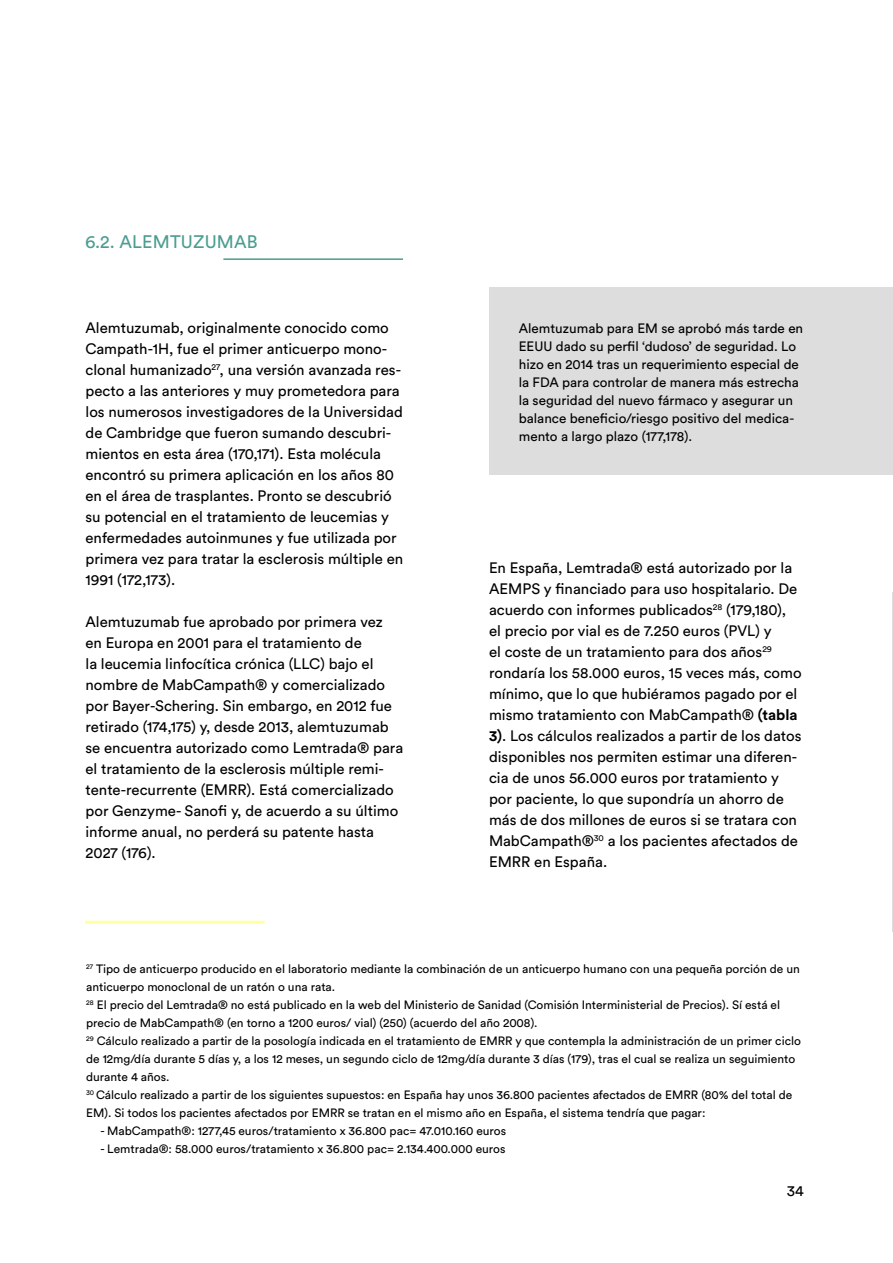
<style>
.page{position:relative;width:893px;height:1263px;background:#fff}
.page>*{position:absolute;margin:0;border:0;box-sizing:border-box;transform-origin:0 0}
.t1{font:18px "Circular Std";letter-spacing:.01em;color:#4b9d90}
.t2{font:15px/21px "Circular Std";color:#000}
.t3{font:13.5px/18px "Circular Std";color:#000}
.t4{font:12px/18px "Circular Std";color:#000}
.s1{font-weight:700}
</style>
<div class="page">
<hr style="left:85px;top:921px;width:180px;height:3px;background:#ffffa4">
<div style="left:489px;top:288px;width:404px;height:187px;background:#ddd"></div>
<hr style="left:892px;top:592px;width:1px;height:339px;background:#aaa">
<hr style="left:223px;top:258px;width:180px;height:2px;background:#4b9d90">
<p class="t1" style="left:85px;top:231px;width:174px">6.2. ALEMTUZUMAB</p>
<p class="t2" style="left:86px;top:317px;width:319px">Alemtuzumab, originalmente conocido como Campath-1H, fue el primer anticuerpo mono&shy;clonal humanizado<sup>27</sup>, una versión avanzada res&shy;pecto a las anteriores y muy prometedora para los numerosos investigadores de la Universidad de Cambridge que fueron sumando descubri&shy;mientos en esta área (170,171). Esta molécula encontró su primera aplicación en los años 80 en el área de trasplantes. Pronto se descubrió su potencial en el tratamiento de leucemias y enfermedades autoinmunes y fue utilizada por primera vez para tratar la esclerosis múltiple en 1991 (172,173).</p>
<p class="t2" style="left:86px;top:611px;width:319px">Alemtuzumab fue aprobado por primera vez<br>en Europa en 2001 para el tratamiento de<br>la leucemia linfocítica crónica (LLC) bajo el nombre de MabCampath® y comercializado por Bayer-Schering. Sin embargo, en 2012 fue retirado (174,175) y, desde 2013, alemtuzumab se encuentra autorizado como Lemtrada® para el tratamiento de la esclerosis múltiple remi&shy;tente-recurrente (EMRR). Está comercializado por Genzyme- Sanofi y, de acuerdo a su último informe anual, no perderá su patente hasta 2027 (176).</p>
<p class="t3" style="left:519px;top:319px;width:286px">Alemtuzumab para EM se aprobó más tarde en EEUU dado su perfil ‘dudoso’ de seguridad. Lo hizo en 2014 tras un requerimiento especial de la FDA para controlar de manera más estrecha la seguridad del nuevo fármaco y asegurar un balance beneficio/riesgo positivo del medica&shy;mento a largo plazo (177,178).</p>
<p class="t2" style="left:489px;top:557px;width:314px">En España, Lemtrada® está autorizado por la AEMPS y financiado para uso hospitalario. De acuerdo con informes publicados<sup>28</sup> (179,180), el precio por vial es de 7.250 euros (PVL) y<br>el coste de un tratamiento para dos años<sup>29 </sup>rondaría los 58.000 euros, 15 veces más, como mínimo, que lo que hubiéramos pagado por el mismo tratamiento con MabCampath® <span class="s1">(tabla 3)</span>. Los cálculos realizados a partir de los datos disponibles nos permiten estimar una diferen&shy;cia de unos 56.000 euros por tratamiento y por paciente, lo que supondría un ahorro de más de dos millones de euros si se tratara con MabCampath®<sup>30</sup> a los pacientes afectados de EMRR en España.</p>
<p class="t4" style="left:86px;top:960px;width:716px"><sup>27</sup> Tipo de anticuerpo producido en el laboratorio mediante la combinación de un anticuerpo humano con una pequeña porción de un anticuerpo monoclonal de un ratón o una rata.<br><sup>28</sup> El precio del Lemtrada® no está publicado en la web del Ministerio de Sanidad (Comisión Interministerial de Precios). Sí está el precio de MabCampath® (en torno a 1200 euros/ vial) (250) (acuerdo del año 2008).<br><sup>29</sup> Cálculo realizado a partir de la posología indicada en el tratamiento de EMRR y que contempla la administración de un primer ciclo de 12mg/día durante 5 días y, a los 12 meses, un segundo ciclo de 12mg/día durante 3 días (179), tras el cual se realiza un seguimiento durante 4 años.<br><sup>30</sup> Cálculo realizado a partir de los siguientes supuestos: en España hay unos 36.800 pacientes afectados de EMRR (80% del total de EM). Si todos los pacientes afectados por EMRR se tratan en el mismo año en España, el sistema tendría que pagar:</p>
<p class="t4" style="left:101px;top:1122px;width:407px">- MabCampath®: 1277,45 euros/tratamiento x 36.800 pac= 47.010.160 euros</p>
<p class="t4" style="left:101px;top:1140px;width:406px">- Lemtrada®: 58.000 euros/tratamiento x 36.800 pac= 2.134.400.000 euros</p>
<p class="t2" style="left:787px;top:1180px;width:18px">34</p>
</div>
